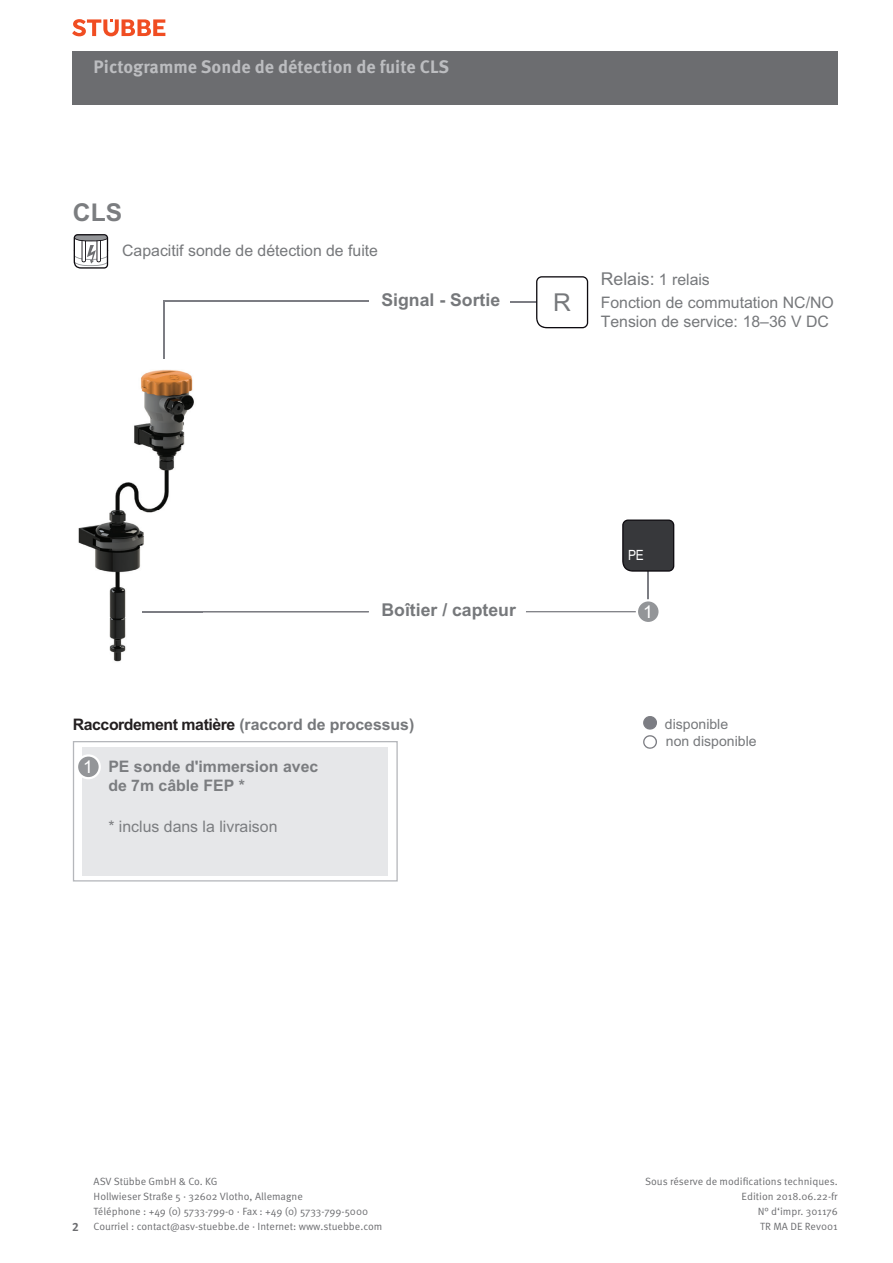
<style>
.page{position:relative;width:893px;height:1263px;background:#fff}
.page>*{position:absolute;margin:0;border:0;box-sizing:border-box;transform-origin:0 0}
.t1{font:700 24.6px "Arial";color:#7b7d80}
.t2{font:24.6px "Arial";color:#76787b}
.t3{font:700 18px "Meta Pro";color:#bcbdc0}
.t4{font:700 17.7px "Arial";color:#76787b}
.t5{font:17.7px "Arial";color:#76787b}
.t6{font:17.55px "Arial";color:#fff}
.t7{font:15.9px/19px "Arial";color:#76787b}
.t8{font:700 15.9px "Arial";letter-spacing:-.03em;color:#76787b}
.t9{font:700 15.9px/19px "Arial";color:#7b7d80}
.t10{font:15.9px "Arial";color:#7b7d80}
.t11{font:14.1px/17px "Arial";color:#76787b}
.t12{font:14.1px "Arial";color:#fff;scale:.85 1}
.t13{font:700 12px "Meta Pro";color:#6c6d70}
.t14{font:10.5px/15px "Meta Pro Norm";color:#6c6d70}
.s1{font-size:15.9px}
.s2{color:#231f20}
</style>
<div class="page">
<svg style="left:72px;top:19px;width:93px;height:17px"></svg>
<div style="left:72px;top:51px;width:766px;height:53px;background:#6c6d70"></div>
<hr style="left:163px;top:300px;width:2px;height:58px;background:#7c7d83">
<hr style="left:163px;top:300px;width:206px;height:1px;background:#7c7d83">
<svg style="left:510px;top:276px;width:78px;height:52px"></svg>
<svg style="left:643px;top:716px;width:14px;height:33px"></svg>
<svg style="left:74px;top:234px;width:34px;height:35px"></svg>
<hr style="left:648px;top:566px;width:1px;height:46px;background:#7c7d83">
<svg style="left:622px;top:519px;width:52px;height:53px;background:#3a3b3e"></svg>
<hr style="left:526px;top:611px;width:122px;height:1px;background:#7c7d83">
<hr style="left:142px;top:611px;width:227px;height:1px;background:#7c7d83">
<svg style="left:73px;top:741px;width:325px;height:140px;background:#e7e8ea"></svg>
<img style="left:78px;top:358px;width:124px;height:304px">
<img style="left:142px;top:611px;width:60px;height:1px">
<svg style="left:76px;top:754px;width:25px;height:25px"></svg>
<div style="left:78px;top:757px;width:21px;height:20px;background:#939598;border-radius:50%"></div>
<svg style="left:636px;top:599px;width:25px;height:25px"></svg>
<div style="left:638px;top:601px;width:20px;height:21px;background:#939598;border-radius:50%"></div>
<h2 class="t3" style="left:94px;top:53px;width:357px">Pictogramme Sonde de détection de fuite CLS</h2>
<h1 class="t1" style="left:73px;top:196px;width:51px">CLS</h1>
<h3 class="t7" style="left:122px;top:241px;width:257px">Capacitif sonde de détection de fuite</h3>
<h3 class="t4" style="left:381px;top:288px;width:120px">Signal - Sortie</h3>
<h1 class="t2" style="left:544px;top:286px;width:33px">C2</h1>
<h1 class="t2" style="left:553px;top:286px;width:19px">R</h1>
<h3 class="t5" style="left:601px;top:267px;width:111px">Relais: <span class="s1">1 relais</span></h3>
<h3 class="t7" style="left:601px;top:293px;width:235px">Fonction de commutation NC/NO<br>Tension de service: 18–36 V DC</h3>
<h3 class="t4" style="left:381px;top:598px;width:136px">Boîtier / capteur</h3>
<h3 class="t8" style="left:73px;top:713px;width:343px"><span class="s2">Raccordement matière</span> (raccord de processus)</h3>
<h3 class="t9" style="left:108px;top:757px;width:211px">PE sonde d'immersion avec de 7m câble FEP *</h3>
<h3 class="t10" style="left:108px;top:816px;width:171px">* inclus dans la livraison</h3>
<h3 class="t6" style="left:83px;top:755px;width:11px">1</h3>
<h3 class="t12" style="left:628px;top:545px;width:20px">PE</h3>
<h3 class="t6" style="left:643px;top:600px;width:11px">1</h3>
<h3 class="t11" style="left:665px;top:716px;width:93px">disponible<br>non disponible</h3>
<p class="t13" style="left:72px;top:1217px;width:8px">2</p>
<p class="t14" style="left:94px;top:1173px;width:290px">ASV Stübbe GmbH &amp; Co. KG<br>Hollwieser Straße 5 · 32602 Vlotho, Allemagne<br>Téléphone : +49 (0) 5733-799-0 · Fax : +49 (0) 5733-799-5000<br>Courriel : contact@asv-stuebbe.de · Internet: www.stuebbe.com</p>
<p class="t14" style="left:645px;top:1173px;width:194px;text-align:right">Sous réserve de modifications techniques.<br>Edition 2018.06.22-fr<br>N° d‘impr. 301176<br>TR MA DE Rev001</p>
</div>
